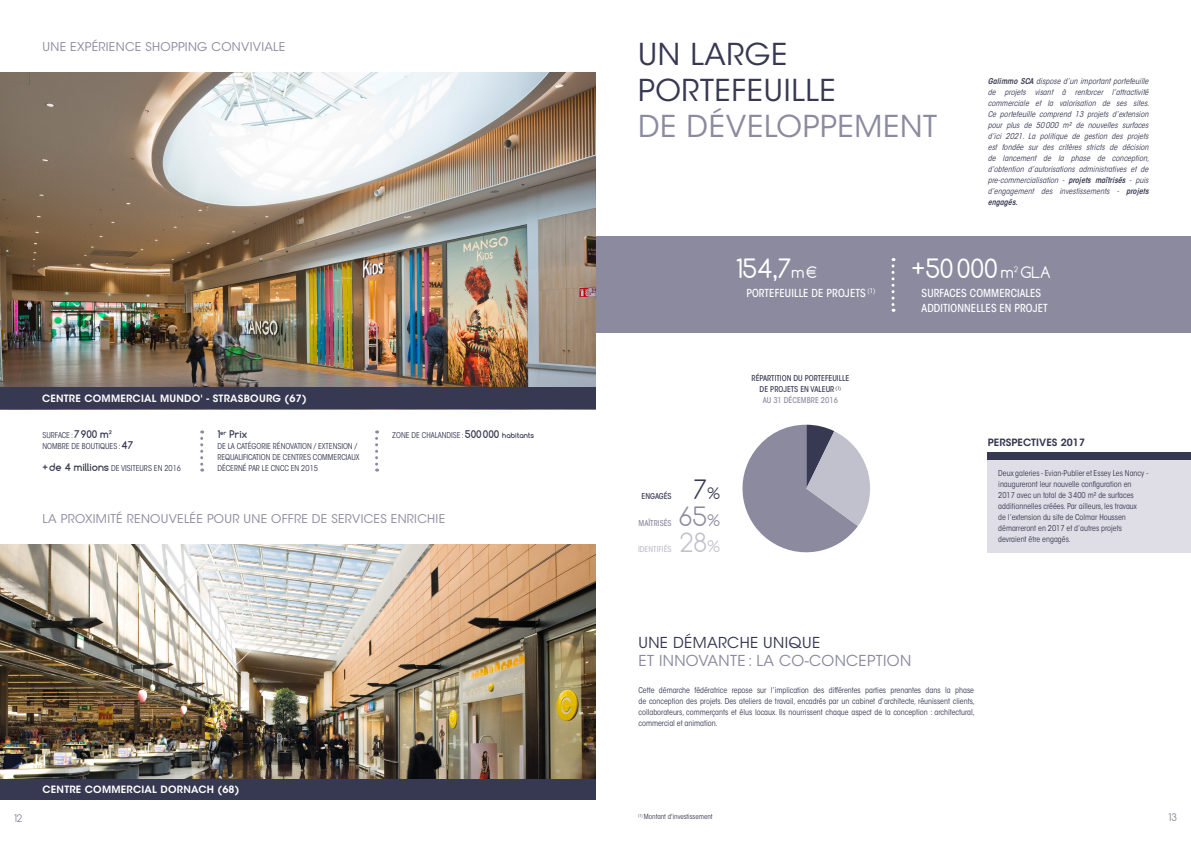
<style>
.page{position:relative;width:1191px;height:842px;background:#fff}
.page>*{position:absolute;margin:0;border:0;box-sizing:border-box;transform-origin:0 0}
.t1{font:30px/36px "ITC Avant Garde Std";letter-spacing:.025em;color:#373852}
.t2{font:30px "ITC Avant Garde Std";letter-spacing:.025em;color:#8b8a9f}
.t3{font:25px "Comfortaa";color:#fff}
.t4{font:300 25px/53.2px "Comfortaa";color:#c1c0cd;text-align:center}
.t5{font:300 25px "Comfortaa";color:#8b8a9f}
.t6{font:15px "ITC Avant Garde Std";letter-spacing:.025em;color:#8b8a9f}
.t7{font:15px "ITC Avant Garde Std";letter-spacing:.025em;color:#373852}
.t8{font:12px "ITC Avant Garde Std";letter-spacing:.025em;color:#8b8a9f}
.t9{font:500 condensed 11px/15px "ITC Avant Garde Std";letter-spacing:.01em;color:#fff}
.t10{font:600 10px "ITC Avant Garde Std";letter-spacing:.025em;color:#fff}
.t11{font:600 10px "ITC Avant Garde Std";letter-spacing:.01em;color:#373852}
.t12{font:700 10px "Comfortaa";color:#373852}
.t13{font:10px "Comfortaa";color:#8b8a9f}
.t14{font:condensed 8px/11px "ITC Avant Garde Std";color:#373852}
.t15{font:italic condensed 8px/11px "ITC Avant Garde Std";color:#373852;text-align:justify}
.t16{font:500 condensed 8px/11px "ITC Avant Garde Std";color:#373852;text-align:center}
.t17{font:500 condensed 8px "ITC Avant Garde Std";color:#c1c0cd}
.t18{font:500 condensed 8px "ITC Avant Garde Std";color:#8b8a9f}
.t19{font:condensed 7px "ITC Avant Garde Std";color:#373852}
.s1{font-family:"Comfortaa";font-weight:700;font-stretch:normal;font-size:10px}
.s2{font-family:"Comfortaa";font-weight:700;font-stretch:normal;font-size:7px}
.s3{font-weight:600}
.s4{font-size:15px}
.s5{color:#373852}
.s6{font-size:15px;color:#373852}
.s7{color:#8b8a9f}
</style>
<div class="page">
<div style="left:987px;top:460px;width:204px;height:92px;background:#dfdee6"></div>
<div style="left:595px;top:237px;width:596px;height:96px;background:#8b8a9f"></div>
<svg style="left:891px;top:258px;width:3px;height:54px"></svg>
<svg style="left:742px;top:425px;width:128px;height:128px"></svg>
<div style="left:987px;top:453px;width:204px;height:7px;background:#373852"></div>
<img style="left:0;top:73px;width:595px;height:315px">
<svg style="left:375px;top:430px;width:3px;height:42px"></svg>
<svg style="left:200px;top:430px;width:3px;height:42px"></svg>
<div style="left:0;top:388px;width:595px;height:21px;background:#373852"></div>
<div style="left:0;top:778px;width:595px;height:21px;background:#373852"></div>
<img style="left:0;top:544px;width:595px;height:234px">
<h3 class="t8" style="left:43px;top:40px;width:244px">UNE EXPÉRIENCE SHOPPING CONVIVIALE</h3>
<p class="t10" style="left:42px;top:392px;width:266px">CENTRE COMMERCIAL MUNDO' - STRASBOURG (67)</p>
<p class="t14" style="left:43px;top:430px;width:92px">SURFACE : <span class="s1">7900 m²<br></span>NOMBRE DE BOUTIQUES : <span class="s1">47</span></p>
<p class="t14" style="left:43px;top:463px;width:140px"><span class="s1">+de 4 millions</span> DE VISITEURS EN 2016</p>
<p class="t12" style="left:217px;top:428px;width:31px">1<sup>er</sup> Prix</p>
<p class="t14" style="left:217px;top:441px;width:144px">DE LA CATÉGORIE RÉNOVATION / EXTENSION /<br>REQUALIFICATION DE CENTRES COMMERCIAUX<br>DÉCERNÉ PAR LE CNCC EN 2015</p>
<p class="t14" style="left:392px;top:430px;width:143px">ZONE DE CHALANDISE : <span class="s1">500000</span> <span class="s2">habitants</span></p>
<h3 class="t8" style="left:43px;top:511px;width:404px">LA PROXIMITÉ RENOUVELÉE POUR UNE OFFRE DE SERVICES ENRICHIE</h3>
<p class="t10" style="left:43px;top:782px;width:198px">CENTRE COMMERCIAL DORNACH (68)</p>
<h1 class="t1" style="left:638px;top:36px;width:199px">UN LARGE<br>PORTEFEUILLE</h1>
<h1 class="t2" style="left:638px;top:108px;width:300px">DE DÉVELOPPEMENT</h1>
<p class="t15" style="left:987px;top:76px;width:165px"><span class="s3">Galimmo SCA</span> disposed’un importantportefeuille de projets visant à renforcer l’attractivité commerciale et la valorisation de ses sites.<br>Ce portefeuille comprend 13 projets d’extension pour plus de 50 000 m² de nouvelles surfaces d’ici 2021. La politique de gestion des projets est fondée sur des critères stricts de décision de lancement de la phase de conception, d’obtention d’autorisations administratives et de pre-commercialisation - <span class="s3">projets maîtrisés</span> - puis d’engagement des investissements - <span class="s3">projets engagés.</span></p>
<h2 class="t3" style="left:735px;top:252px;width:83px">154,7<span class="s4">m€</span></h2>
<h2 class="t3" style="left:911px;top:252px;width:141px">+50000 <span class="s4">m²GLA</span></h2>
<h3 class="t9" style="left:921px;top:285px;width:128px">SURFACES COMMERCIALES<br>ADDITIONNELLES EN PROJET</h3>
<h3 class="t9" style="left:746px;top:285px;width:131px">PORTEFEUILLE DE PROJETS <sup>(1)</sup></h3>
<p class="t16" style="left:641px;top:491px;width:32px">ENGAGÉS</p>
<p class="t18" style="left:638px;top:518px;width:35px">MAÎTRISÉS</p>
<p class="t17" style="left:638px;top:544px;width:35px">IDENTIFIÉS</p>
<h2 class="t4" style="left:680px;top:463px;width:42px"><span class="s5">7</span><span class="s6">%<br></span>28<span class="s4">%</span></h2>
<h2 class="t5" style="left:679px;top:500px;width:43px">65<span class="s4">%</span></h2>
<p class="t16" style="left:751px;top:373px;width:99px">RÉPARTITION DU PORTEFEUILLE<br>DE PROJETS EN VALEUR <sup>(1)<br></sup><span class="s7">AU 31 DÉCEMBRE 2016</span></p>
<p class="t11" style="left:987px;top:436px;width:99px">PERSPECTIVES 2017</p>
<p class="t14" style="left:998px;top:467px;width:152px">Deux galeries - Evian-Publier et Essey Les Nancy - inaugureront leur nouvelle configuration en 2017 avec un total de 3400 m² de surfaces additionnelles créées. Par ailleurs, les travaux<br>de l’extension du site de Colmar Houssen démarreront en 2017 et d’autres projets devraient être engagés.</p>
<h3 class="t7" style="left:638px;top:634px;width:183px">UNE DÉMARCHE UNIQUE</h3>
<h3 class="t6" style="left:638px;top:652px;width:274px">ET INNOVANTE : LA CO-CONCEPTION</h3>
<p class="t14" style="left:638px;top:685px;width:338px;text-align:justify">Cette démarche fédératrice repose sur l’implication des différentes parties prenantes dans la phase de conception des projets. Des ateliers de travail, encadrés par un cabinet d’architecte, réunissent clients, collaborateurs, commerçants et élus locaux. Ils nourrissent chaque aspect de la conception : architectural, commercial et animation.</p>
<p class="t13" style="left:14px;top:811px;width:10px">12</p>
<p class="t13" style="left:1168px;top:811px;width:10px">13</p>
<p class="t19" style="left:638px;top:812px;width:76px"><sup>(1)</sup> Montant d'investissement</p>
</div>
